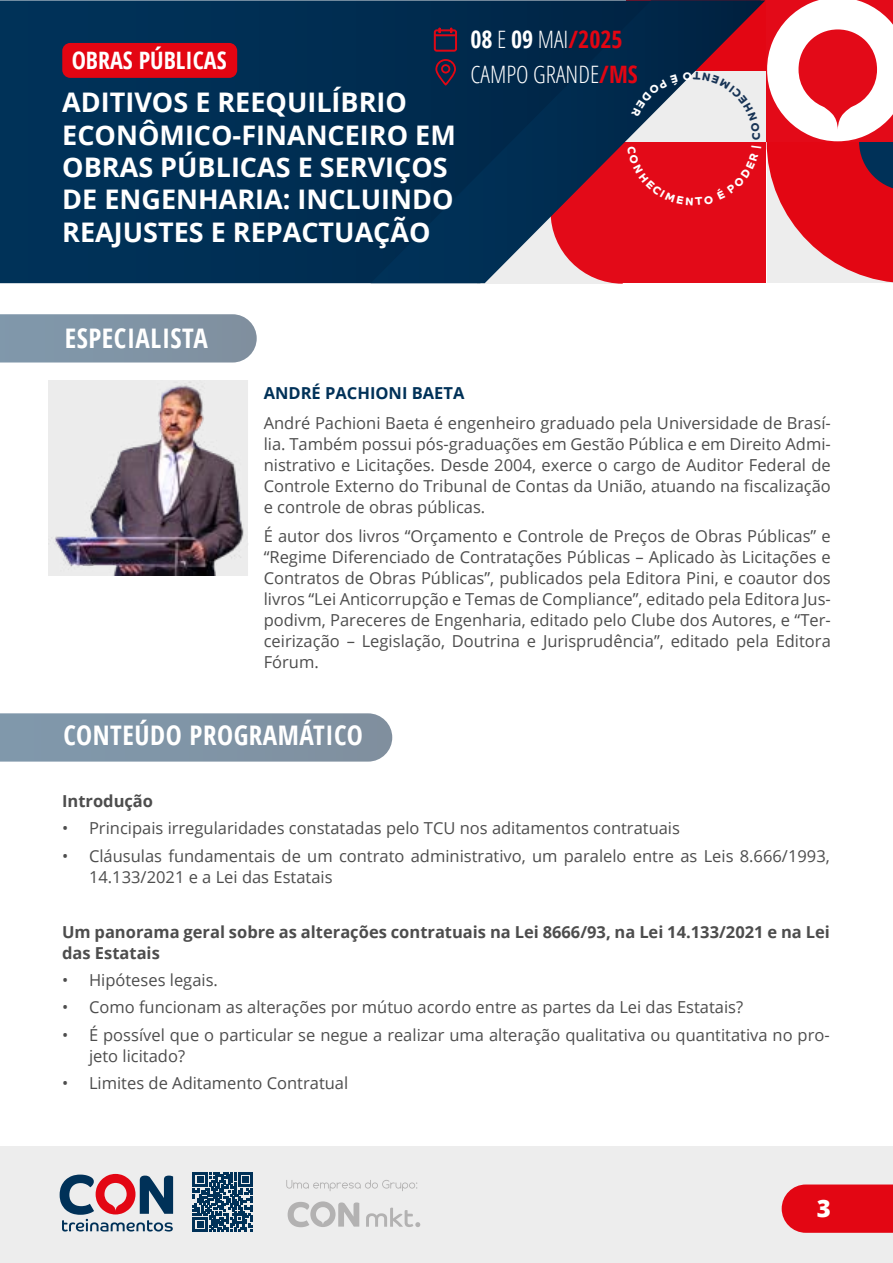
<style>
.page{position:relative;width:893px;height:1263px;background:#fff}
.page>*{position:absolute;margin:0;border:0;box-sizing:border-box;transform-origin:0 0}
.t1{font:700 27px/32.4px "Open Sans";color:#fff}
.t2{font:700 condensed 27px "Open Sans";letter-spacing:.02em;color:#fff}
.t3{font:300 condensed 24px/34.5px "Open Sans";color:#fff}
.t4{font:700 condensed 24px "Open Sans";color:#fff}
.t5{font:800 24px "Open Sans";color:#fff}
.t6{font:16.5px/21px "Open Sans";color:#4d4d4d;text-align:justify}
.t7{font:700 16.5px/21px "Open Sans";color:#4d4d4d}
.t8{font:700 16.5px "Open Sans";color:#003158}
.s1{font-weight:700}
.s2{font-weight:700;color:#e30512}
</style>
<div class="page">
<div style="left:0;top:1146px;width:893px;height:117px;background:#ededed"></div>
<svg style="left:782px;top:1184px;width:111px;height:49px;background:#e3131f"></svg>
<svg style="left:286px;top:1180px;width:131px;height:11px"></svg>
<svg style="left:366px;top:1207px;width:54px;height:20px"></svg>
<svg style="left:288px;top:1201px;width:71px;height:26px"></svg>
<svg style="left:60px;top:1174px;width:113px;height:57px"></svg>
<svg style="left:193px;top:1172px;width:60px;height:60px"></svg>
<div style="left:0;top:0;width:371px;height:283px;background:#003055"></div>
<svg style="left:371px;top:0;width:394px;height:283px;background:#113051"></svg>
<svg style="left:767px;top:0;width:126px;height:283px"></svg>
<svg style="left:433px;top:27px;width:25px;height:25px"></svg>
<svg style="left:435px;top:59px;width:21px;height:26px"></svg>
<div style="left:62px;top:43px;width:175px;height:35px;background:#e30512;border-radius:8px"></div>
<div style="left:0;top:314px;width:257px;height:48px;background:#8095a6"></div>
<img style="left:49px;top:380px;width:199px;height:196px">
<div style="left:0;top:713px;width:392px;height:49px;background:#8095a7"></div>
<svg style="left:551px;top:72px;width:210px;height:212px;background:#b03d4d"></svg>
<h2 class="t4" style="left:72px;top:44px;width:156px">OBRAS PÚBLICAS</h2>
<h1 class="t1" style="left:62px;top:86px;width:395px">ADITIVOS E REEQUILÍBRIO<br>ECONÔMICO-FINANCEIRO EM<br>OBRAS PÚBLICAS E SERVIÇOS<br>DE ENGENHARIA: INCLUINDO<br>REAJUSTES E REPACTUAÇÃO</h1>
<h2 class="t3" style="left:470px;top:22px;width:169px"><span class="s1">08</span> E <span class="s1">09</span> MAI<span class="s2">/2025<br></span>CAMPO GRANDE<span class="s2">/MS</span></h2>
<h1 class="t2" style="left:65px;top:319px;width:145px">ESPECIALISTA</h1>
<p class="t8" style="left:264px;top:382px;width:202px">ANDRÉ PACHIONI BAETA</p>
<p class="t6" style="left:264px;top:412px;width:569px">André Pachioni Baeta é engenheiro graduado pela Universidade de Brasí&shy;lia. Também possui pós-graduações em Gestão Pública e em Direito Admi&shy;nistrativo e Licitações. Desde 2004, exerce o cargo de Auditor Federal de Controle Externo do Tribunal de Contas da União, atuando na fiscalização e controle de obras públicas.</p>
<p class="t6" style="left:264px;top:525px;width:569px">É autor dos livros “Orçamento e Controle de Preços de Obras Públicas” e “Regime Diferenciado de Contratações Públicas – Aplicado às Licitações e Contratos de Obras Públicas”, publicados pela Editora Pini, e coautor dos livros “Lei Anticorrupção e Temas de Compliance”, editado pela Editora Jus&shy;podivm, Pareceres de Engenharia, editado pelo Clube dos Autores, e “Ter&shy;ceirização – Legislação, Doutrina e Jurisprudência”, editado pela Editora Fórum.</p>
<h1 class="t2" style="left:64px;top:716px;width:301px">CONTEÚDO PROGRAMÁTICO</h1>
<p class="t7" style="left:62px;top:790px;width:93px">Introdução</p>
<p class="t6" style="left:62px;top:817px;width:619px">• Principais irregularidades constatadas pelo TCU nos aditamentos contratuais</p>
<p class="t6" style="left:89px;top:845px;width:742px;text-indent:-27px">• Cláusulas fundamentais de um contrato administrativo, um paralelo entre as Leis 8.666/1993,<br>14.133/2021 e a Lei das Estatais</p>
<p class="t7" style="left:62px;top:920px;width:769px">Um panorama geral sobre as alterações contratuais na Lei 8666/93, na Lei 14.133/2021 e na Lei das Estatais</p>
<p class="t6" style="left:62px;top:969px;width:157px">• Hipóteses legais.</p>
<p class="t6" style="left:62px;top:996px;width:683px">• Como funcionam as alterações por mútuo acordo entre as partes da Lei das Estatais?</p>
<p class="t6" style="left:89px;top:1024px;width:742px;text-indent:-27px">• É possível que o particular se negue a realizar uma alteração qualitativa ou quantitativa no pro&shy;jeto licitado?</p>
<p class="t6" style="left:62px;top:1072px;width:288px">• Limites de Aditamento Contratual</p>
<h2 class="t5" style="left:817px;top:1190px;width:16px">3</h2>
</div>
